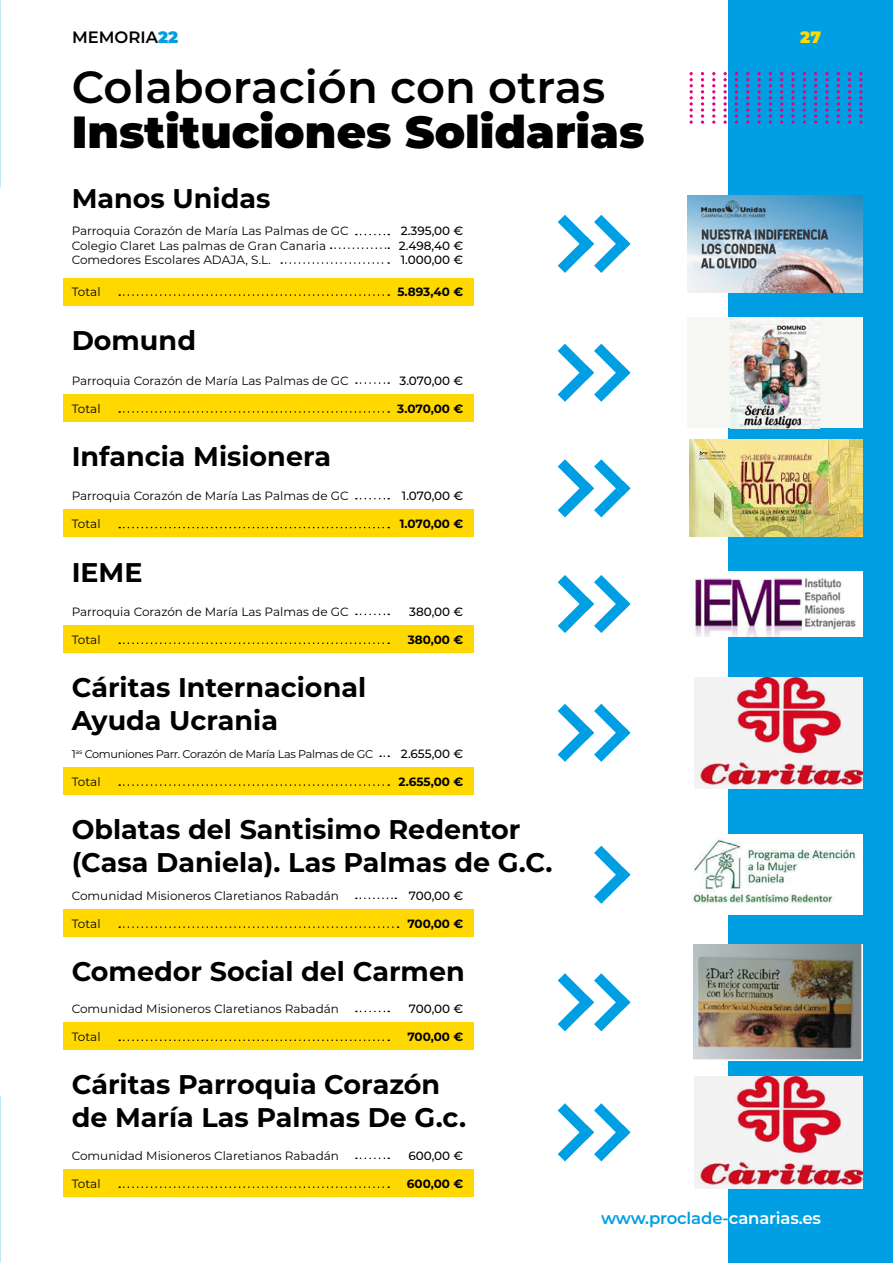
<style>
.page{position:relative;width:893px;height:1263px;background:#fff}
.page>*{position:absolute;margin:0;border:0;box-sizing:border-box;transform-origin:0 0}
.t1{font:900 45px "Montserrat";color:#000}
.t2{font:600 45px "Montserrat";color:#000}
.t3{font:700 27px/32.4px "Montserrat";color:#000}
.t4{font:600 16.5px "Montserrat";letter-spacing:-.01em;color:#009fe3}
.t5{font:600 16.5px "Montserrat";color:#000}
.t6{font:900 16.5px "Montserrat";color:#ffd800}
.t7{font:12px/14.4px "Montserrat";color:#000}
.t8{font:500 12px/14.4px "Montserrat";color:#000;text-align:justify}
.t9{font:700 12px "Montserrat";color:#000}
.t10{font:11.25px "Montserrat";letter-spacing:-.03em;color:#000}
.s1{font-weight:900;color:#009fe3}
.s2{color:#fff}
</style>
<div class="page">
<div style="left:729px;top:0;width:164px;height:1263px;background:#009fe3"></div>
<div style="left:687px;top:317px;width:175px;height:111px;background:#f6f7f2"></div>
<img style="left:730px;top:317px;width:89px;height:111px">
<img style="left:693px;top:944px;width:169px;height:116px">
<img style="left:694px;top:1076px;width:168px;height:112px">
<img style="left:690px;top:440px;width:172px;height:97px">
<img style="left:693px;top:572px;width:169px;height:64px">
<img style="left:687px;top:195px;width:175px;height:97px">
<img style="left:692px;top:834px;width:170px;height:81px">
<svg style="left:558px;top:215px;width:72px;height:58px"></svg>
<svg style="left:558px;top:344px;width:72px;height:58px"></svg>
<svg style="left:558px;top:704px;width:72px;height:58px"></svg>
<svg style="left:558px;top:459px;width:72px;height:58px"></svg>
<svg style="left:558px;top:575px;width:72px;height:58px"></svg>
<svg style="left:558px;top:973px;width:72px;height:58px"></svg>
<svg style="left:558px;top:1103px;width:72px;height:58px"></svg>
<svg style="left:594px;top:846px;width:36px;height:58px"></svg>
<div style="left:64px;top:279px;width:410px;height:27px;background:#ffd800"></div>
<svg style="left:119px;top:294px;width:270px;height:2px"></svg>
<svg style="left:281px;top:262px;width:108px;height:2px"></svg>
<svg style="left:331px;top:247px;width:58px;height:2px"></svg>
<svg style="left:356px;top:234px;width:33px;height:1px"></svg>
<div style="left:64px;top:394px;width:410px;height:27px;background:#ffd800"></div>
<svg style="left:119px;top:411px;width:270px;height:2px"></svg>
<svg style="left:356px;top:382px;width:33px;height:2px"></svg>
<div style="left:64px;top:510px;width:410px;height:27px;background:#ffd800"></div>
<svg style="left:119px;top:527px;width:270px;height:1px"></svg>
<svg style="left:356px;top:498px;width:33px;height:1px"></svg>
<div style="left:64px;top:626px;width:410px;height:27px;background:#ffd800"></div>
<svg style="left:119px;top:642px;width:270px;height:2px"></svg>
<svg style="left:356px;top:614px;width:33px;height:1px"></svg>
<div style="left:64px;top:767px;width:410px;height:27px;background:#ffd800"></div>
<svg style="left:119px;top:784px;width:270px;height:2px"></svg>
<svg style="left:380px;top:755px;width:9px;height:2px"></svg>
<div style="left:64px;top:909px;width:410px;height:27px;background:#ffd800"></div>
<svg style="left:119px;top:926px;width:280px;height:2px"></svg>
<svg style="left:356px;top:897px;width:40px;height:2px"></svg>
<div style="left:64px;top:1023px;width:410px;height:27px;background:#ffd800"></div>
<svg style="left:119px;top:1039px;width:270px;height:2px"></svg>
<svg style="left:356px;top:1011px;width:33px;height:1px"></svg>
<div style="left:64px;top:1169px;width:410px;height:27px;background:#ffd800"></div>
<svg style="left:119px;top:1186px;width:270px;height:2px"></svg>
<svg style="left:356px;top:1157px;width:33px;height:2px"></svg>
<img style="left:694px;top:677px;width:168px;height:111px">
<svg style="left:690px;top:72px;width:3px;height:52px"></svg>
<svg style="left:701px;top:72px;width:3px;height:52px"></svg>
<svg style="left:712px;top:72px;width:3px;height:52px"></svg>
<svg style="left:723px;top:72px;width:4px;height:52px"></svg>
<svg style="left:735px;top:72px;width:3px;height:52px"></svg>
<svg style="left:746px;top:72px;width:3px;height:52px"></svg>
<svg style="left:757px;top:72px;width:4px;height:52px"></svg>
<svg style="left:769px;top:72px;width:3px;height:52px"></svg>
<svg style="left:780px;top:72px;width:3px;height:52px"></svg>
<svg style="left:791px;top:72px;width:4px;height:52px"></svg>
<svg style="left:803px;top:72px;width:3px;height:52px"></svg>
<svg style="left:814px;top:72px;width:3px;height:52px"></svg>
<svg style="left:825px;top:72px;width:4px;height:52px"></svg>
<svg style="left:837px;top:72px;width:3px;height:52px"></svg>
<svg style="left:848px;top:72px;width:3px;height:52px"></svg>
<svg style="left:859px;top:72px;width:3px;height:52px"></svg>
<h3 class="t5" style="left:72px;top:25px;width:108px">MEMORIA<span class="s1">22</span></h3>
<h3 class="t6" style="left:800px;top:25px;width:22px">27</h3>
<h1 class="t2" style="left:72px;top:55px;width:535px">Colaboración con otras</h1>
<h1 class="t1" style="left:72px;top:99px;width:574px">Instituciones Solidarias</h1>
<h2 class="t3" style="left:72px;top:181px;width:200px">Manos Unidas</h2>
<p class="t7" style="left:72px;top:223px;width:278px">Parroquia Corazón de María Las Palmas de GC<br>Colegio Claret Las palmas de Gran Canaria<br>Comedores Escolares ADAJA, S.L.</p>
<p class="t7" style="left:72px;top:284px;width:30px">Total</p>
<p class="t8" style="left:399px;top:223px;width:66px">2.395,00 € 2.498,40 € 1.000,00 €</p>
<p class="t9" style="left:397px;top:283px;width:67px">5.893,40 €</p>
<h2 class="t3" style="left:72px;top:323px;width:126px">Domund</h2>
<p class="t7" style="left:72px;top:373px;width:278px">Parroquia Corazón de María Las Palmas de GC</p>
<p class="t8" style="left:400px;top:373px;width:65px">3.070,00 €</p>
<p class="t7" style="left:72px;top:401px;width:30px">Total</p>
<p class="t9" style="left:397px;top:400px;width:67px">3.070,00 €</p>
<h2 class="t3" style="left:72px;top:439px;width:261px">Infancia Misionera</h2>
<p class="t7" style="left:72px;top:488px;width:278px">Parroquia Corazón de María Las Palmas de GC</p>
<p class="t8" style="left:402px;top:488px;width:63px">1.070,00 €</p>
<p class="t7" style="left:72px;top:516px;width:30px">Total</p>
<p class="t9" style="left:400px;top:515px;width:65px">1.070,00 €</p>
<h2 class="t3" style="left:72px;top:554px;width:72px">IEME</h2>
<p class="t7" style="left:72px;top:604px;width:278px">Parroquia Corazón de María Las Palmas de GC</p>
<p class="t8" style="left:409px;top:604px;width:55px">380,00 €</p>
<p class="t7" style="left:72px;top:632px;width:30px">Total</p>
<p class="t9" style="left:408px;top:631px;width:57px">380,00 €</p>
<h2 class="t3" style="left:72px;top:670px;width:296px">Cáritas Internacional<br>Ayuda Ucrania</h2>
<p class="t10" style="left:72px;top:746px;width:303px">1<sup>as</sup> Comuniones Parr. Corazón de María Las Palmas de GC</p>
<p class="t8" style="left:401px;top:746px;width:64px">2.655,00 €</p>
<p class="t7" style="left:72px;top:774px;width:30px">Total</p>
<p class="t9" style="left:399px;top:773px;width:66px">2.655,00 €</p>
<h2 class="t3" style="left:72px;top:812px;width:482px">Oblatas del Santisimo Redentor (Casa Daniela). Las Palmas de G.C.</h2>
<p class="t7" style="left:72px;top:888px;width:269px">Comunidad Misioneros Claretianos Rabadán</p>
<p class="t8" style="left:409px;top:888px;width:56px">700,00 €</p>
<p class="t7" style="left:72px;top:916px;width:30px">Total</p>
<p class="t9" style="left:407px;top:915px;width:57px">700,00 €</p>
<h2 class="t3" style="left:72px;top:954px;width:395px">Comedor Social del Carmen</h2>
<p class="t7" style="left:72px;top:1001px;width:269px">Comunidad Misioneros Claretianos Rabadán</p>
<p class="t8" style="left:409px;top:1001px;width:56px">700,00 €</p>
<p class="t7" style="left:72px;top:1029px;width:30px">Total</p>
<p class="t9" style="left:407px;top:1028px;width:57px">700,00 €</p>
<h2 class="t3" style="left:72px;top:1067px;width:396px">Cáritas Parroquia Corazón de María Las Palmas De G.c.</h2>
<p class="t7" style="left:72px;top:1148px;width:269px">Comunidad Misioneros Claretianos Rabadán</p>
<p class="t8" style="left:408px;top:1148px;width:56px">600,00 €</p>
<p class="t7" style="left:72px;top:1176px;width:30px">Total</p>
<p class="t9" style="left:407px;top:1175px;width:58px">600,00 €</p>
<h3 class="t4" style="left:601px;top:1206px;width:221px">www.proclade-<span class="s2">canarias.es</span></h3>
</div>
